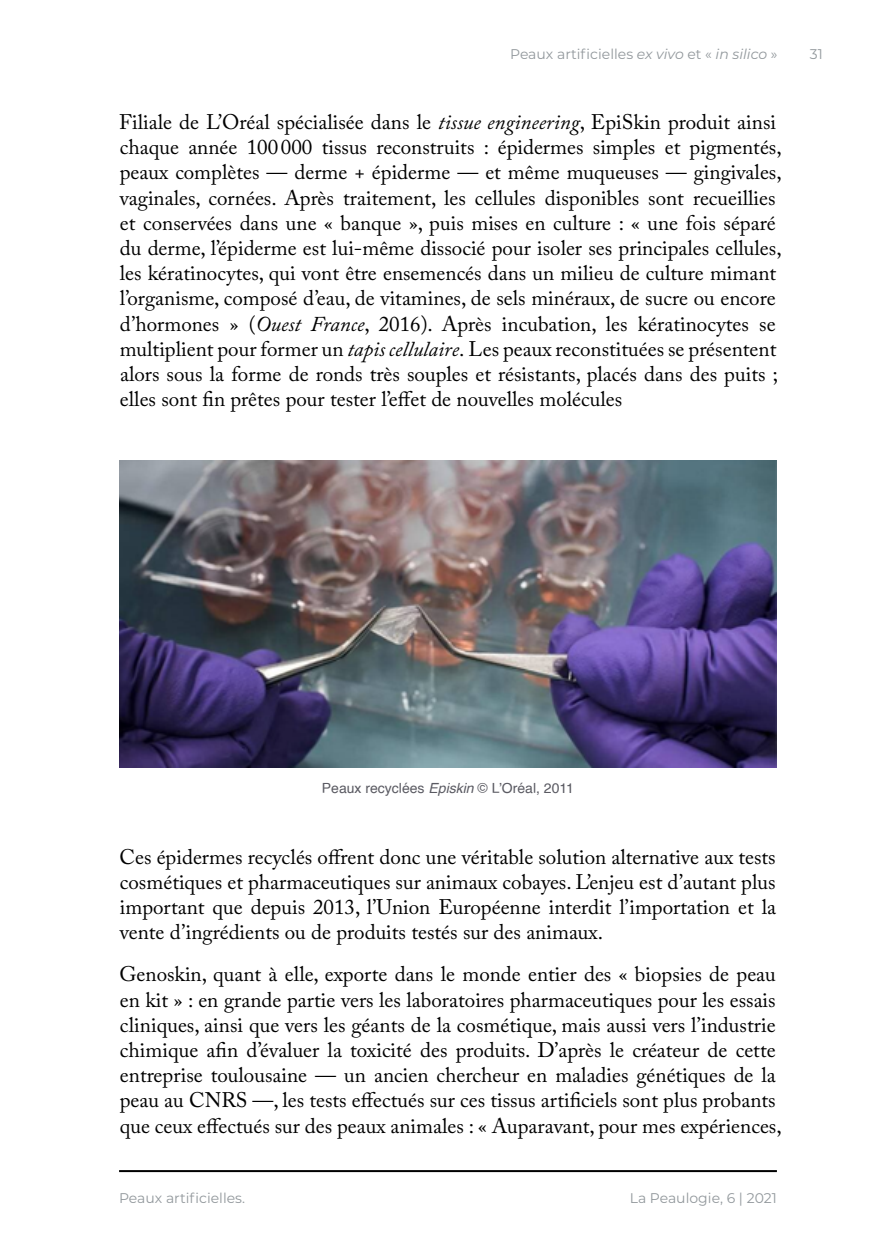
<style>
.page{position:relative;width:879px;height:1248px;background:#fff}
.page>*{position:absolute;margin:0;border:0;box-sizing:border-box;transform-origin:0 0}
.t1{font:21px/25.2px "Adobe Caslon Pro";color:#000}
.t2{font:14px "Montserrat";color:#92989c}
.t3{font:14px "Helvetica";color:#5a5a62}
.s1{font-style:italic}
</style>
<div class="page">
<hr style="left:119px;top:1169px;width:658px;height:2px;background:#000">
<img style="left:119px;top:460px;width:658px;height:307px">
<p class="t2" style="left:510px;top:44px;width:269px">Peaux artificielles <span class="s1">ex vivo</span> et « <span class="s1">in silico</span> »</p>
<p class="t2" style="left:810px;top:44px;width:14px">31</p>
<p class="t1" style="left:119px;top:109px;width:664px">Filiale de L’Oréal spécialisée dans le <span class="s1">tissue engineering</span>, EpiSkin produit ainsi chaque année 100 000 tissus reconstruits : épidermes simples et pigmentés, peaux complètes — derme + épiderme — et même muqueuses — gingivales, vaginales, cornées. Après traitement, les cellules disponibles sont recueillies et conservées dans une « banque », puis mises en culture : « une fois séparé du derme, l’épiderme est lui‑même dissocié pour isoler ses principales cellules, les kératinocytes, qui vont être ensemencés dans un milieu de culture mimant l’organisme, composé d’eau, de vitamines, de sels minéraux, de sucre ou encore d’hormones » (<span class="s1">Ouest France</span>, 2016). Après incubation, les kératinocytes se multiplient pour former un <span class="s1">tapis cellulaire</span>. Les peaux reconstituées se présentent alors sous la forme de ronds très souples et résistants, placés dans des puits ; elles sont fin prêtes pour tester l’effet de nouvelles molécules</p>
<p class="t3" style="left:322px;top:776px;width:254px">Peaux recyclées <span class="s1">Episkin</span> © L’Oréal, 2011</p>
<p class="t1" style="left:119px;top:843px;width:658px;text-align:justify">Ces épidermes recyclés offrent donc une véritable solution alternative aux tests cosmétiques et pharmaceutiques sur animaux cobayes. L’enjeu est d’autant plus important que depuis 2013, l’Union Européenne interdit l’importation et la vente d’ingrédients ou de produits testés sur des animaux.</p>
<p class="t1" style="left:119px;top:961px;width:664px">Genoskin, quant à elle, exporte dans le monde entier des « biopsies de peau en kit » : en grande partie vers les laboratoires pharmaceutiques pour les essais cliniques, ainsi que vers les géants de la cosmétique, mais aussi vers l’industrie chimique afin d’évaluer la toxicité des produits. D’après le créateur de cette entreprise toulousaine — un ancien chercheur en maladies génétiques de la peau au CNRS —, les tests effectués sur ces tissus artificiels sont plus probants que ceux effectués sur des peaux animales : « Auparavant, pour mes expériences,</p>
<p class="t2" style="left:119px;top:1188px;width:128px">Peaux artificielles.</p>
<p class="t2" style="left:630px;top:1188px;width:149px">La Peaulogie, 6 | 2021</p>
</div>
